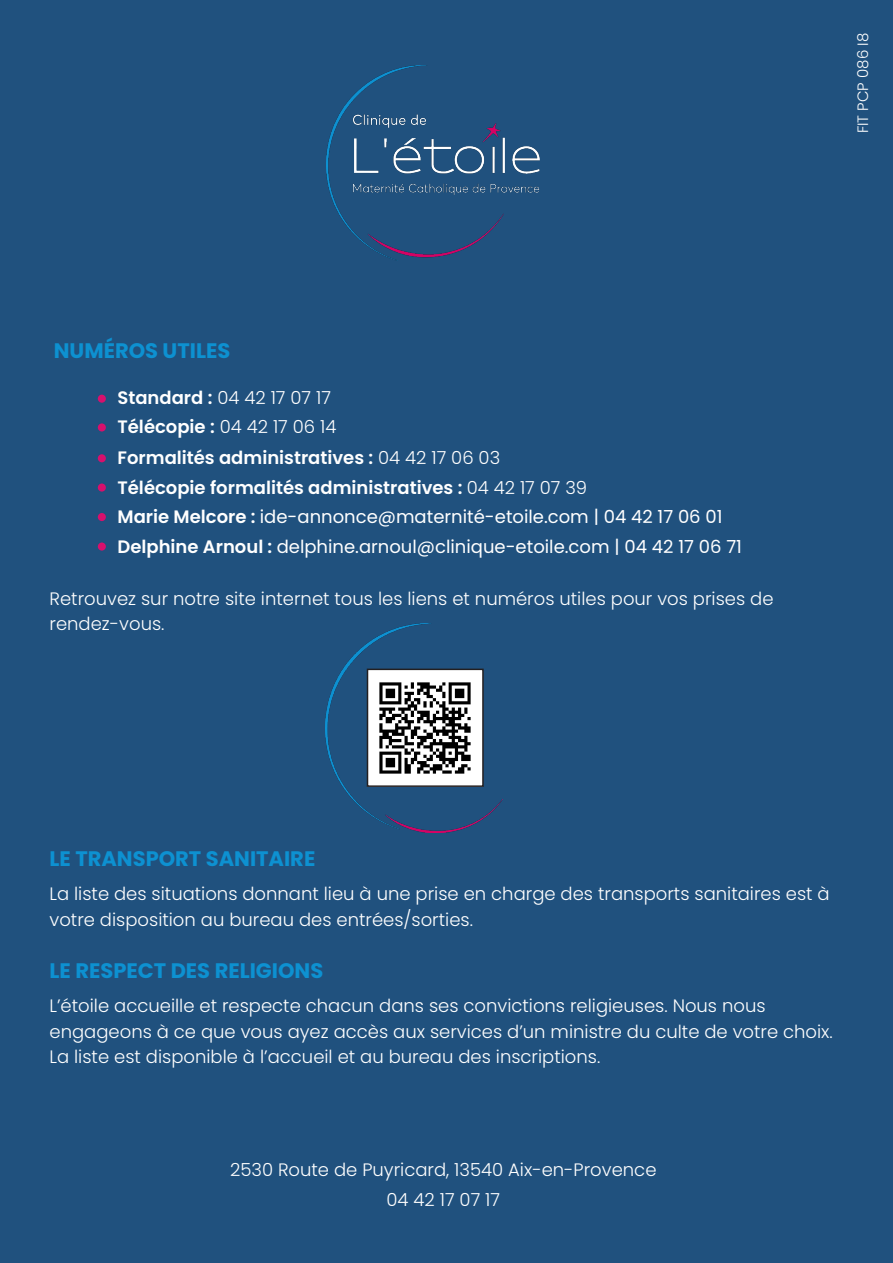
<style>
.page{position:relative;width:893px;height:1263px;background:#20517e}
.page>*{position:absolute;margin:0;border:0;box-sizing:border-box;transform-origin:0 0}
.t1{font:700 21px "Poppins";color:#0d91d1}
.t2{font:300 18px/25.5px "Poppins";color:#fff}
.t3{font:18px/29.5px "Poppins";color:#fff}
.t4{font:600 18px "Poppins";color:#fff}
.t5{font:300 15px "Poppins";color:#fff}
.s1{font-weight:600}
.s2{font-weight:300}
</style>
<div class="page">
<img style="left:326px;top:65px;width:213px;height:194px">
<img style="left:325px;top:623px;width:178px;height:209px">
<div style="left:98px;top:395px;width:8px;height:8px;background:#d7106d;border-radius:50%"></div>
<div style="left:98px;top:423px;width:8px;height:8px;background:#d7106d;border-radius:50%"></div>
<div style="left:98px;top:454px;width:8px;height:8px;background:#d7106d;border-radius:50%"></div>
<div style="left:98px;top:483px;width:8px;height:9px;background:#d7106d;border-radius:50%"></div>
<div style="left:98px;top:513px;width:8px;height:8px;background:#d7106d;border-radius:50%"></div>
<div style="left:98px;top:542px;width:8px;height:9px;background:#d7106d;border-radius:50%"></div>
<img style="left:370px;top:672px;width:111px;height:112px">
<div style="left:367px;top:669px;width:117px;height:118px;border:2px solid #231f20"></div>
<p class="t1" style="left:54px;top:339px;width:178px">NUMÉROS UTILES</p>
<p class="t2" style="left:117px;top:385px;width:215px"><span class="s1">Standard :</span> 04 42 17 07 17</p>
<p class="t4" style="left:117px;top:417px;width:220px">Télécopie : <span class="s2">04 42 17 06 14</span></p>
<p class="t4" style="left:117px;top:447px;width:384px">Formalités administratives : <span class="s2">04 42 17 06 03</span></p>
<p class="t3" style="left:117px;top:472px;width:626px"><span class="s1">Télécopie formalités administratives :</span> <span class="s2">04 42 17 07 39<br></span><span class="s1">Marie Melcore :</span> ide-annonce@maternité-etoile.com | 04 42 17 06 01<br><span class="s1">Delphine Arnoul :</span> delphine.arnoul@clinique-etoile.com | 04 42 17 06 71</p>
<p class="t2" style="left:50px;top:586px;width:725px">Retrouvez sur notre site internet tous les liens et numéros utiles pour vos prises de rendez-vous.</p>
<p class="t5" style="left:854px;top:133px;width:102px;rotate:-90deg">FIT PCP 086 I8</p>
<p class="t1" style="left:50px;top:847px;width:267px">LE TRANSPORT SANITAIRE</p>
<p class="t2" style="left:50px;top:881px;width:782px">La liste des situations donnant lieu à une prise en charge des transports sanitaires est à votre disposition au bureau des entrées/sorties.</p>
<p class="t1" style="left:50px;top:958px;width:275px">LE RESPECT DES RELIGIONS</p>
<p class="t2" style="left:50px;top:993px;width:785px">L’étoile accueille et respecte chacun dans ses convictions religieuses. Nous nous engageons à ce que vous ayez accès aux services d’un ministre du culte de votre choix.<br>La liste est disponible à l’accueil et au bureau des inscriptions.</p>
<p class="t2" style="left:230px;top:1155px;width:428px;line-height:29.7px;text-align:center">2530 Route de Puyricard, 13540 Aix-en-Provence<br>04 42 17 07 17</p>
</div>
